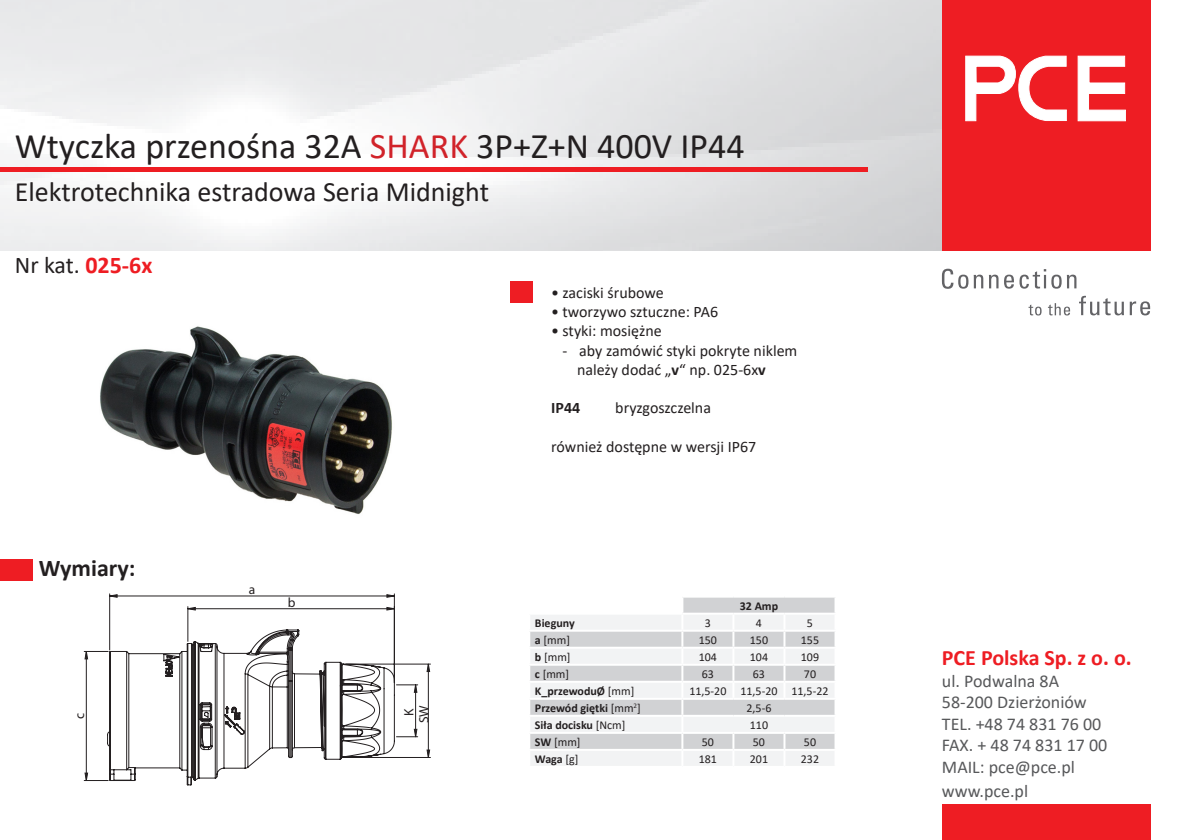
<style>
.page{position:relative;width:1191px;height:840px;background:#fff}
.page>*{position:absolute;margin:0;border:0;box-sizing:border-box;transform-origin:0 0}
.PageMaker-Standarde{font:36px "Calibri";color:#231f20}
.PageMaker-Standarde-2{font:28px "Calibri";color:#231f20}
.PageMaker-Standarde-3{font:24px "Calibri";color:#231f20}
.t1{font:700 24px "Calibri";color:#231f20}
.t2{font:700 22px "Calibri";color:#ee1d23}
.t3{font:18px/21.6px "Calibri";color:#57585a}
.PageMaker-Standarde-4{font:16px/19.2px "Calibri";color:#231f20}
.PageMaker-Standarde-5{font:700 16px "Calibri";color:#231f20}
.t4{font:13.4px/15px "Futura";color:#231f20;text-align:center}
.t5{font:12px "Calibri";color:#231f20}
.t6{font:700 12px "Calibri";color:#231f20}
.s1{color:#d1232a}
.s2{font-weight:700;color:#ee1d23}
.s3{font-weight:700}
.s4{font-weight:400}
</style>
<div class="page">
<img style="left:0;top:0;width:942px;height:251px">
<div style="left:942px;top:0;width:208px;height:251px;background:#ee1d23"></div>
<svg style="left:942px;top:268px;width:134px;height:20px"></svg>
<svg style="left:1079px;top:295px;width:71px;height:20px"></svg>
<svg style="left:1028px;top:303px;width:42px;height:12px"></svg>
<svg style="left:1077px;top:55px;width:49px;height:66px"></svg>
<svg style="left:965px;top:55px;width:102px;height:66px"></svg>
<div style="left:942px;top:804px;width:208px;height:35px;background:#ee1d23"></div>
<hr style="left:0;top:167px;width:867px;height:4px;background:#ee1d23">
<div style="left:510px;top:281px;width:22px;height:21px;background:#ee1d23"></div>
<div style="left:0;top:559px;width:32px;height:21px;background:#ee1d23"></div>
<svg style="left:110px;top:609px;width:320px;height:149px"></svg>
<hr style="left:346px;top:756px;width:84px;height:1px;background:#231f20">
<hr style="left:346px;top:663px;width:84px;height:1px;background:#231f20">
<hr style="left:109px;top:593px;width:1px;height:56px;background:#231f20">
<hr style="left:394px;top:593px;width:1px;height:89px;background:#231f20">
<hr style="left:187px;top:606px;width:1px;height:35px;background:#231f20">
<svg style="left:396px;top:684px;width:22px;height:53px"></svg>
<svg style="left:84px;top:651px;width:23px;height:129px"></svg>
<svg style="left:427px;top:663px;width:2px;height:94px"></svg>
<svg style="left:110px;top:594px;width:284px;height:15px"></svg>
<svg style="left:107px;top:629px;width:288px;height:155px"></svg>
<svg style="left:683px;top:597px;width:151px;height:15px;background:#d3d4d5"></svg>
<svg style="left:530px;top:615px;width:304px;height:150px;fill:#f2f3f4"></svg>
<hr style="left:528px;top:629px;width:154px;height:2px;background:#fff">
<hr style="left:682px;top:629px;width:51px;height:2px;background:#fff">
<hr style="left:733px;top:629px;width:51px;height:2px;background:#fff">
<hr style="left:784px;top:629px;width:52px;height:2px;background:#fff">
<hr style="left:528px;top:646px;width:154px;height:2px;background:#fff">
<hr style="left:682px;top:646px;width:51px;height:2px;background:#fff">
<hr style="left:733px;top:646px;width:51px;height:2px;background:#fff">
<hr style="left:784px;top:646px;width:52px;height:2px;background:#fff">
<hr style="left:528px;top:663px;width:154px;height:2px;background:#fff">
<hr style="left:682px;top:663px;width:51px;height:2px;background:#fff">
<hr style="left:733px;top:663px;width:51px;height:2px;background:#fff">
<hr style="left:784px;top:663px;width:52px;height:2px;background:#fff">
<hr style="left:528px;top:680px;width:154px;height:2px;background:#fff">
<hr style="left:682px;top:680px;width:51px;height:2px;background:#fff">
<hr style="left:733px;top:680px;width:51px;height:2px;background:#fff">
<svg style="left:732px;top:615px;width:2px;height:82px"></svg>
<hr style="left:784px;top:680px;width:52px;height:2px;background:#fff">
<svg style="left:783px;top:615px;width:2px;height:82px"></svg>
<hr style="left:528px;top:697px;width:154px;height:2px;background:#fff">
<hr style="left:682px;top:697px;width:51px;height:2px;background:#fff">
<hr style="left:733px;top:697px;width:51px;height:2px;background:#fff">
<hr style="left:784px;top:697px;width:52px;height:2px;background:#fff">
<hr style="left:528px;top:714px;width:154px;height:2px;background:#fff">
<hr style="left:682px;top:714px;width:51px;height:2px;background:#fff">
<hr style="left:733px;top:714px;width:51px;height:2px;background:#fff">
<hr style="left:784px;top:714px;width:52px;height:2px;background:#fff">
<hr style="left:528px;top:731px;width:154px;height:2px;background:#fff">
<hr style="left:682px;top:731px;width:51px;height:2px;background:#fff">
<hr style="left:733px;top:731px;width:51px;height:2px;background:#fff">
<hr style="left:784px;top:731px;width:52px;height:2px;background:#fff">
<hr style="left:528px;top:748px;width:154px;height:2px;background:#fff">
<hr style="left:682px;top:748px;width:51px;height:2px;background:#fff">
<hr style="left:733px;top:748px;width:51px;height:2px;background:#fff">
<svg style="left:732px;top:733px;width:2px;height:32px"></svg>
<hr style="left:784px;top:748px;width:52px;height:2px;background:#fff">
<svg style="left:783px;top:733px;width:2px;height:32px"></svg>
<svg style="left:681px;top:615px;width:2px;height:150px"></svg>
<svg style="left:834px;top:597px;width:1px;height:152px"></svg>
<img style="left:100px;top:326px;width:292px;height:188px">
<p class="PageMaker-Standarde" style="left:15px;top:120px;width:731px">Wtyczka przenośna 32A <span class="s1">SHARK</span> 3P+Z+N 400V IP44</p>
<p class="PageMaker-Standarde-2" style="left:15px;top:172px;width:476px">Elektrotechnika estradowa Seria Midnight</p>
<p class="PageMaker-Standarde-3" style="left:15px;top:248px;width:139px">Nr kat. <span class="s2">025-6x</span></p>
<p class="t1" style="left:39px;top:550px;width:98px">Wymiary:</p>
<p class="t4" style="left:72px;top:718px;width:8px;rotate:-90deg">c</p>
<p class="t4" style="left:249px;top:581px;width:8px">a</p>
<p class="t4" style="left:288px;top:594px;width:9px">b</p>
<p class="t4" style="left:401px;top:722px;width:20px;rotate:-90deg">K<br>SW</p>
<p class="PageMaker-Standarde-4" style="left:551px;top:282px;width:114px">• zaciski śrubowe</p>
<p class="PageMaker-Standarde-4" style="left:551px;top:302px;width:168px">• tworzywo sztuczne: PA6</p>
<p class="PageMaker-Standarde-4" style="left:551px;top:321px;width:112px">• styki: mosiężne</p>
<p class="PageMaker-Standarde-4" style="left:577px;top:340px;width:222px;text-indent:-14px">- aby zamówić styki pokryte niklem należy dodać „<span class="s3">v</span>“ np. 025-6x<span class="s3">v</span></p>
<p class="PageMaker-Standarde-5" style="left:551px;top:396px;width:31px">IP44</p>
<p class="PageMaker-Standarde-4" style="left:615px;top:398px;width:97px">bryzgoszczelna</p>
<p class="PageMaker-Standarde-4" style="left:551px;top:436px;width:206px">również dostępne w wersji IP67</p>
<p class="t6" style="left:740px;top:597px;width:40px">32 Amp</p>
<p class="t6" style="left:535px;top:614px;width:41px">Bieguny</p>
<p class="t5" style="left:705px;top:614px;width:8px">3</p>
<p class="t5" style="left:756px;top:614px;width:8px">4</p>
<p class="t5" style="left:807px;top:614px;width:8px">5</p>
<p class="t5" style="left:535px;top:631px;width:37px"><span class="s3">a</span> [mm]</p>
<p class="t5" style="left:699px;top:631px;width:20px">150</p>
<p class="t5" style="left:750px;top:631px;width:20px">150</p>
<p class="t5" style="left:801px;top:631px;width:20px">155</p>
<p class="t5" style="left:535px;top:648px;width:37px"><span class="s3">b</span> [mm]</p>
<p class="t5" style="left:699px;top:648px;width:20px">104</p>
<p class="t5" style="left:750px;top:648px;width:20px">104</p>
<p class="t5" style="left:801px;top:648px;width:20px">109</p>
<p class="t5" style="left:535px;top:665px;width:36px"><span class="s3">c</span> [mm]</p>
<p class="t5" style="left:702px;top:665px;width:14px">63</p>
<p class="t5" style="left:753px;top:665px;width:14px">63</p>
<p class="t5" style="left:804px;top:665px;width:14px">70</p>
<p class="t6" style="left:535px;top:682px;width:101px">K_przewoduØ <span class="s4">[mm]</span></p>
<p class="t5" style="left:689px;top:682px;width:39px">11,5-20</p>
<p class="t5" style="left:740px;top:682px;width:39px">11,5-20</p>
<p class="t5" style="left:791px;top:682px;width:39px">11,5-22</p>
<p class="t6" style="left:535px;top:699px;width:107px">Przewód giętki <span class="s4">[mm</span><sup>2</sup><span class="s4">]</span></p>
<p class="t5" style="left:746px;top:699px;width:26px">2,5-6</p>
<p class="t6" style="left:535px;top:716px;width:92px">Siła docisku <span class="s4">[Ncm]</span></p>
<p class="t5" style="left:750px;top:716px;width:20px">110</p>
<p class="t5" style="left:535px;top:733px;width:47px"><span class="s3">SW</span> [mm]</p>
<p class="t5" style="left:702px;top:733px;width:14px">50</p>
<p class="t5" style="left:753px;top:733px;width:14px">50</p>
<p class="t5" style="left:804px;top:733px;width:14px">50</p>
<p class="t6" style="left:535px;top:750px;width:45px">Waga <span class="s4">[g]</span></p>
<p class="t5" style="left:699px;top:750px;width:20px">181</p>
<p class="t5" style="left:750px;top:750px;width:20px">201</p>
<p class="t5" style="left:801px;top:750px;width:20px">232</p>
<p class="t2" style="left:942px;top:641px;width:191px">PCE Polska Sp. z o. o.</p>
<p class="t3" style="left:942px;top:669px;width:167px">ul. Podwalna 8A<br>58-200 Dzierżoniów<br>TEL. +48 74 831 76 00<br>FAX. + 48 74 831 17 00<br>MAIL: pce@pce.pl</p>
<p class="t3" style="left:942px;top:779px;width:88px">www.pce.pl</p>
</div>
